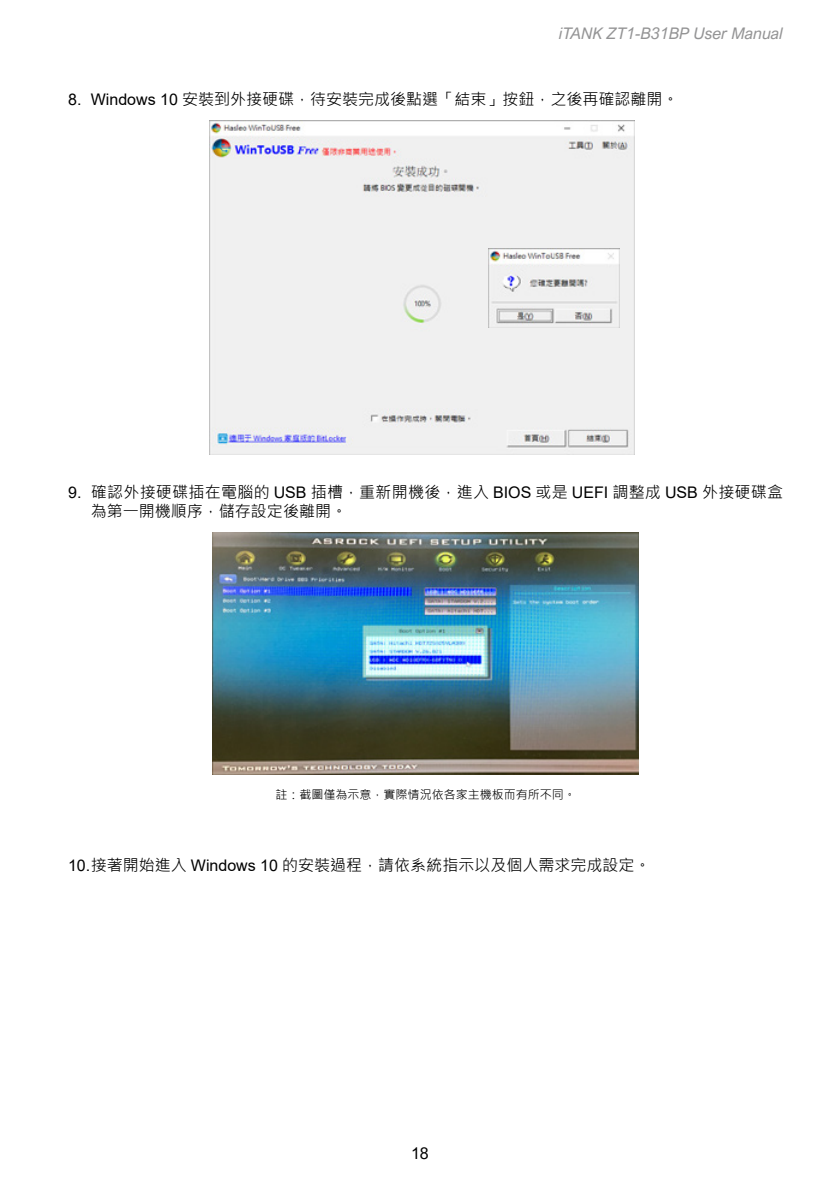
<style>
.page{position:relative;width:840px;height:1191px;background:#fff}
.page>*{position:absolute;margin:0;border:0;box-sizing:border-box;transform-origin:0 0}
.t1{font:16px/19.2px "Microsoft Jheng Hei";color:#000}
.t2{font:italic 16px "Arial Nova";color:#949495}
.t3{font:16px "Arial Nova";color:#000}
.t4{font:12px "Microsoft Jheng Hei";color:#000}
.s1{font-family:"Arial"}
</style>
<div class="page">
<img style="left:209px;top:121px;width:425px;height:334px">
<img style="left:488px;top:249px;width:130px;height:78px">
<img style="left:213px;top:533px;width:425px;height:241px">
<p class="t2" style="left:558px;top:25px;width:225px">iTANK ZT1-B31BP User Manual</p>
<p class="t1" style="left:68px;top:89px;width:611px"><span class="s1">8. Windows 10</span> 安裝到外接硬碟，待安裝完成後點選「結束」按鈕，之後再確認離開。</p>
<p class="t1" style="left:91px;top:482px;width:693px;text-indent:-23px"><span class="s1">9.</span> 確認外接硬碟插在電腦的 <span class="s1">USB</span> 插槽，重新開機後，進入 <span class="s1">BIOS</span> 或是 <span class="s1">UEFI</span> 調整成 <span class="s1">USB</span> 外接硬碟盒為第一開機順序，儲存設定後離開。</p>
<p class="t4" style="left:275px;top:787px;width:301px">註：截圖僅為示意，實際情況依各家主機板而有所不同。</p>
<p class="t1" style="left:68px;top:855px;width:583px"><span class="s1">10.</span> 接著開始進入 <span class="s1">Windows 10</span> 的安裝過程，請依系統指示以及個人需求完成設定。</p>
<p class="t3" style="left:411px;top:1144px;width:19px">18</p>
</div>
